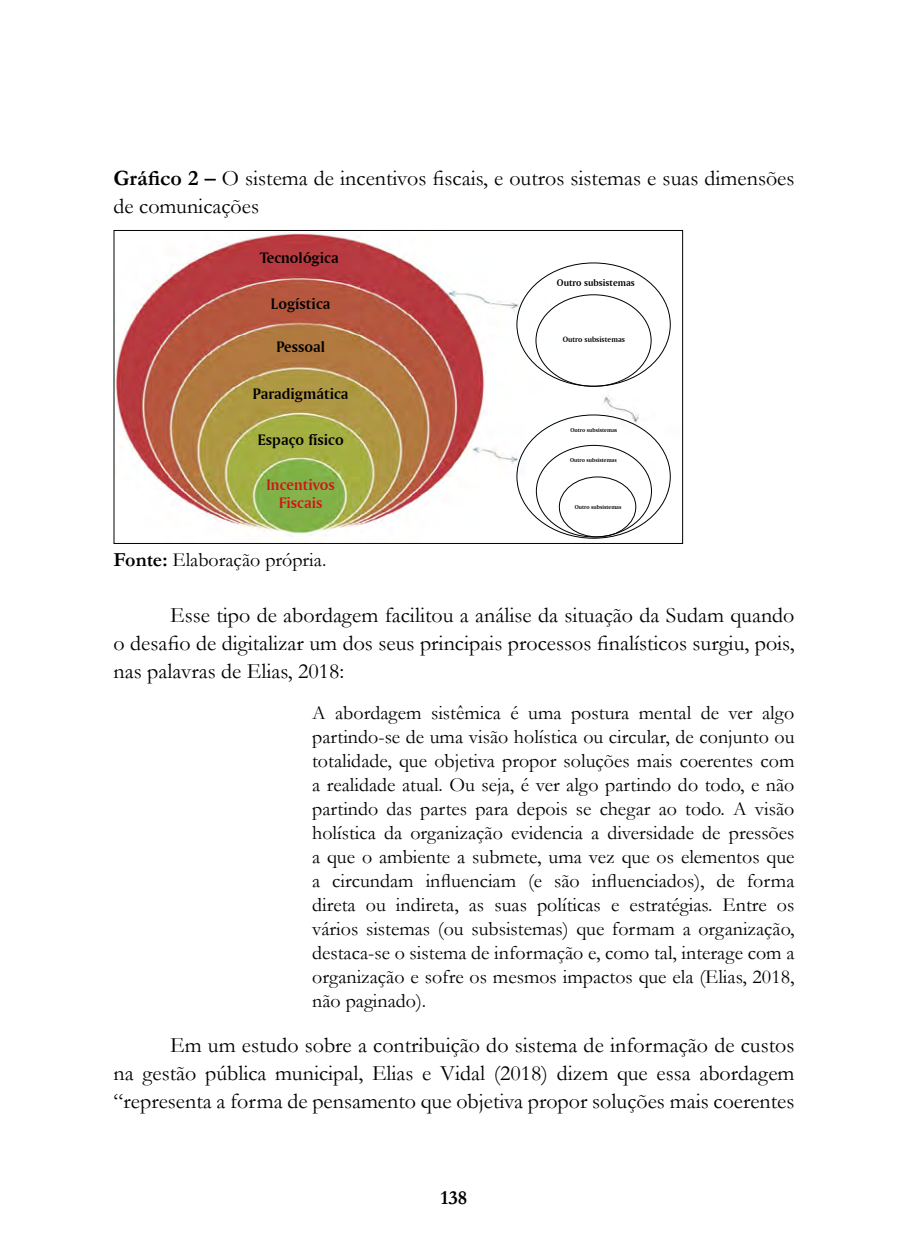
<style>
.page{position:relative;width:908px;height:1248px;background:#fff}
.page>*{position:absolute;margin:0;border:0;box-sizing:border-box;transform-origin:0 0}
.t1{font:22px/28px "Garamond";color:#000;text-align:justify}
.t2{font:20px/24px "Garamond";color:#000;text-align:justify}
.t3{font:700 20px "Garamond";color:#000}
.t4{font:16px "Amerigo BT Bold A";color:#000}
.t5{font:16px/18px "Amerigo BT Bold A";color:#cd1719;text-align:center}
.t6{font:10px "Amerigo BT Bold A";color:#000}
.t7{font:8px "Amerigo BT Bold A";color:#000}
.t8{font:6px "Amerigo BT Bold A";color:#000}
.s1{font-weight:700}
</style>
<div class="page">
<img style="left:115px;top:232px;width:556px;height:307px">
<div style="left:558px;top:476px;width:78px;height:61px;border:1px solid #000;border-radius:50%"></div>
<p class="t1" style="left:113px;top:163px;width:682px"><span class="s1">Gráfico 2 –</span> O sistema de incentivos fiscais, e outros sistemas e suas dimensões de comunicações</p>
<p class="t4" style="left:260px;top:248px;width:80px">Tecnológica</p>
<p class="t6" style="left:556px;top:276px;width:79px">Outro subsistemas</p>
<p class="t4" style="left:271px;top:294px;width:61px">Logística</p>
<p class="t4" style="left:276px;top:336px;width:50px">Pessoal</p>
<p class="t4" style="left:253px;top:383px;width:97px">Paradigmática</p>
<p class="t4" style="left:257px;top:429px;width:88px">Espaço físico</p>
<p class="t5" style="left:266px;top:475px;width:70px">Incentivos<br>Fiscais</p>
<p class="t7" style="left:562px;top:335px;width:64px">Outro subsistemas</p>
<p class="t8" style="left:570px;top:426px;width:48px">Outro subsistemas</p>
<p class="t8" style="left:570px;top:456px;width:48px">Outro subsistemas</p>
<p class="t8" style="left:574px;top:503px;width:48px">Outro subsistemas</p>
<p class="t2" style="left:113px;top:547px;width:214px"><span class="s1">Fonte:</span> Elaboração própria.</p>
<p class="t1" style="left:113px;top:600px;width:682px;text-indent:57px">Esse tipo de abordagem facilitou a análise da situação da Sudam quando o desafio de digitalizar um dos seus principais processos finalísticos surgiu, pois, nas palavras de Elias, 2018:</p>
<p class="t2" style="left:312px;top:700px;width:483px">A abordagem sistêmica é uma postura mental de ver algo partindo-se de uma visão holística ou circular, de conjunto ou totalidade, que objetiva propor soluções mais coerentes com a realidade atual. Ou seja, é ver algo partindo do todo, e não partindo das partes para depois se chegar ao todo. A visão holística da organização evidencia a diversidade de pressões a que o ambiente a submete, uma vez que os elementos que a circundam influenciam (e são influenciados), de forma direta ou indireta, as suas políticas e estratégias. Entre os vários sistemas (ou subsistemas) que formam a organização, destaca-se o sistema de informação e, como tal, interage com a organização e sofre os mesmos impactos que ela (Elias, 2018, não paginado).</p>
<p class="t1" style="left:113px;top:1030px;width:682px;text-indent:57px">Em um estudo sobre a contribuição do sistema de informação de custos na gestão pública municipal, Elias e Vidal (2018) dizem que essa abordagem “representa a forma de pensamento que objetiva propor soluções mais coerentes</p>
<p class="t3" style="left:440px;top:1184px;width:28px">138</p>
</div>
